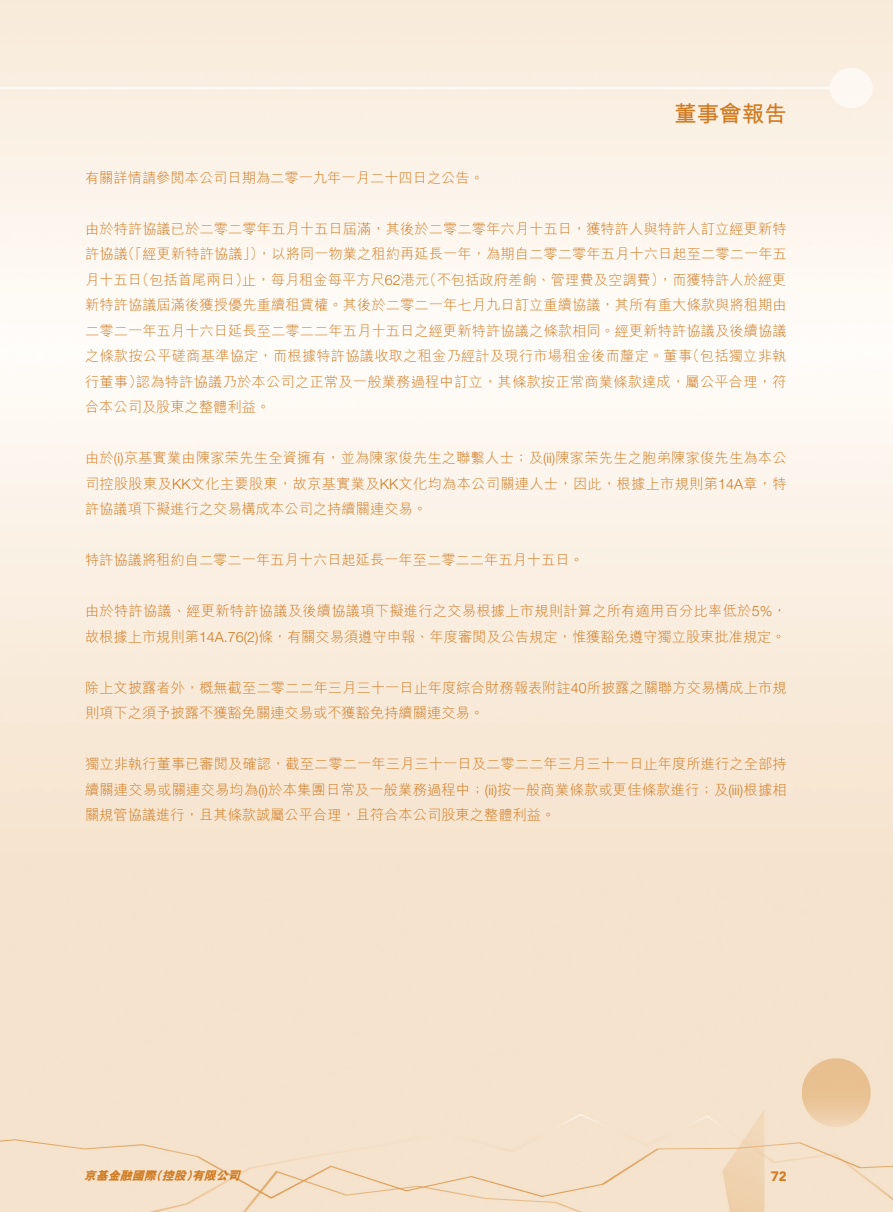
<style>
.page{position:relative;width:893px;height:1212px;background:#fff}
.page>*{position:absolute;margin:0;border:0;box-sizing:border-box;transform-origin:0 0}
.t1{font:700 22.5px "M Hei HK";color:#d07b22}
.t2{font:300 14.25px/25.5px "M Hei HK";letter-spacing:.005em;color:#d07b22}
.t3{font:900 13.5px "Avenir LT Std";color:#d07b22}
.t4{font:italic 800 12px "M Hei HK";color:#d07b22}
.s1{font-family:"Helvetica Neue LT Std"}
</style>
<div class="page">
<img style="left:0;top:0;width:893px;height:1212px">
<h1 class="t1" style="left:674px;top:98px;width:114px">董事會報告</h1>
<p class="t2" style="left:85px;top:165px;width:400px">有關詳情請參閱本公司日期為二零一九年一月二十四日之公告。</p>
<p class="t2" style="left:85px;top:216px;width:703px;text-align:right">由於特許協議已於二零二零年五月十五日屆滿，其後於二零二零年六月十五日，獲特許人與特許人訂立經更新特，以將同一物業之租約再延長一年，為期自二零二零年五月十六日起至二零二一年五</p>
<p class="t2" style="left:121px;top:241px;width:145px">（「經更新特許協議」）</p>
<p class="t2" style="left:85px;top:241px;width:44px">許協議</p>
<p class="t2" style="left:135px;top:267px;width:296px">（包括首尾兩日止），每月租金每平方尺<span class="s1">62</span>港元</p>
<p class="t2" style="left:422px;top:267px;width:366px">（不包括政府差餉、管理費及空調費，）而獲特許人於經更</p>
<p class="t2" style="left:85px;top:267px;width:59px">月十五日</p>
<p class="t2" style="left:85px;top:292px;width:703px">新特許協議屆滿後獲授優先重續租賃權。其後於二零二一年七月九日訂立重續協議，其所有重大條款與將租期由</p>
<p class="t2" style="left:85px;top:318px;width:703px">二零二一年五月十六日延長至二零二二年五月十五日之經更新特許協議之條款相同。經更新特許協議及後續協議</p>
<p class="t2" style="left:685px;top:343px;width:103px">（包括獨立非執</p>
<p class="t2" style="left:136px;top:343px;width:652px;text-indent:-51px">之條款按公平磋商基準協定，而根據特許協議收取之租金乃經計及現行市場租金後而釐定。董事<br>認為特許協議乃於本公司之正常及一般業務過程中訂立，其條款按正常商業條款達成，屬公平合理，符</p>
<p class="t2" style="left:85px;top:369px;width:187px">行董事）<br>合本公司及股東之整體利益。</p>
<p class="t2" style="left:85px;top:445px;width:703px;text-align:justify">由於 <span class="s1">)i(</span> 京基實業由陳家荣先生全資擁有，並為陳家俊先生之聯繫人士；及 <span class="s1">)i i(</span> 陳家荣先生之胞弟陳家俊先生為本公司控股股東及<span class="s1">KK</span>文化主要股東，故京基實業及<span class="s1">KK</span>文化均為本公司關連人士，因此，根據上市規則第<span class="s1">14A</span>章，特許協議項下擬進行之交易構成本公司之持續關連交易。</p>
<p class="t2" style="left:85px;top:547px;width:500px">特許協議將租約自二零二一年五月十六日起延長一年至二零二二年五月十五日。</p>
<p class="t2" style="left:85px;top:598px;width:703px">由於特許協議、經更新特許協議及後續協議項下擬進行之交易根據上市規則計算之所有適用百分比率低於<span class="s1">5%</span>，故根據上市規則第<span class="s1">14A.76</span> 條<span class="s1">)2(</span> ，有關交易須遵守申報、年度審閱及公告規定，惟獲豁免遵守獨立股東批准規定。</p>
<p class="t2" style="left:85px;top:675px;width:703px">除上文披露者外，概無截至二零二二年三月三十一日止年度綜合財務報表附註<span class="s1">40</span>所披露之關聯方交易構成上市規則項下之須予披露不獲豁免關連交易或不獲豁免持續關連交易。</p>
<p class="t2" style="left:85px;top:751px;width:703px;text-align:justify">獨立非執行董事已審閱及確認，截至二零二一年三月三十一日及二零二二年三月三十一日止年度所進行之全部持續關連交易或關連交易均為 <span class="s1">)i(</span> 於本集團日常及一般業務過程中；<span class="s1">( )i i</span> 按一般商業條款或更佳條款進行；及<span class="s1">( )iii</span> 根據相關規管協議進行，且其條款誠屬公平合理，且符合本公司股東之整體利益。</p>
<p class="t4" style="left:150px;top:1170px;width:17px">（</p>
<p class="t4" style="left:186px;top:1170px;width:17px">）</p>
<p class="t4" style="left:84px;top:1170px;width:161px">京基金融國際控股有限公司</p>
<p class="t3" style="left:771px;top:1168px;width:17px">72</p>
</div>
